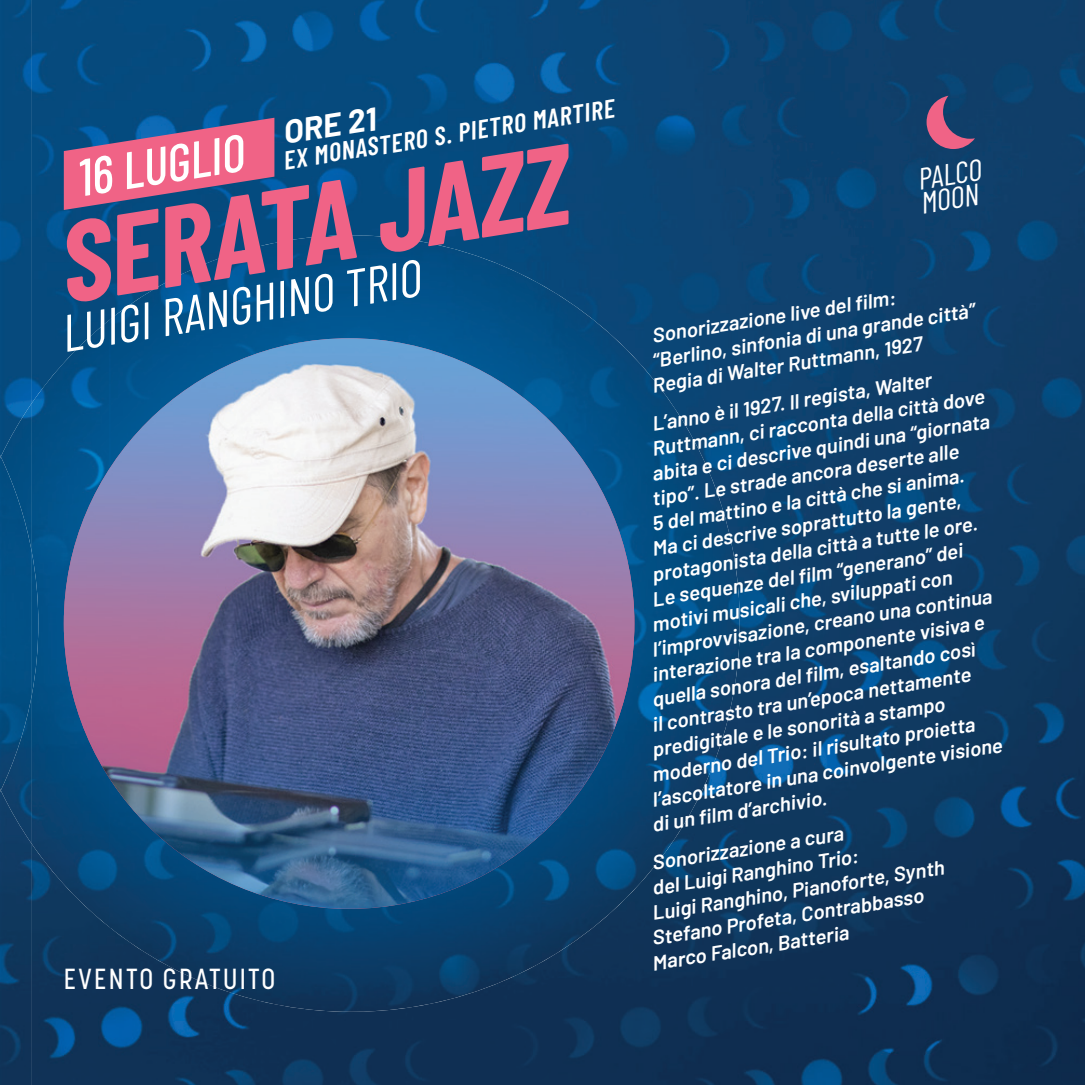
<style>
.page{position:relative;width:1085px;height:1085px;background:#fff}
.page>*{position:absolute;margin:0;border:0;box-sizing:border-box;transform-origin:0 0}
.t1{font:italic 700 113.62px "Barlow Condensed";color:#f06386}
.t2{font:italic 51.98px "Barlow Condensed";color:#fff}
.t3{font:italic 500 51.98px "Barlow Condensed";color:#fff}
.t4{font:italic 30.15px/24.3px "Barlow Condensed";color:#fff}
.t5{font:500 28.8px "Korolev Condensed";letter-spacing:.08em;color:#fff}
.t6{font:italic 600 25.88px "Barlow Condensed";color:#fff}
.t7{font:italic 600 20.25px/24.8px "Barlow";color:#fff}
</style>
<div class="page">
<img style="left:0;top:0;width:1084px;height:1084px">
<img style="left:110px;top:235px;width:551px;height:776px">
<img style="left:32px;top:319px;width:79px;height:609px">
<img style="left:660px;top:389px;width:79px;height:468px">
<img style="left:1px;top:403px;width:31px;height:441px">
<img style="left:0;top:455px;width:32px;height:336px">
<img style="left:32px;top:552px;width:6px;height:142px">
<svg style="left:64px;top:118px;width:210px;height:92px;background:#9b5c87"></svg>
<img style="left:64px;top:338px;width:570px;height:570px;border-radius:285px">
<svg style="left:926px;top:96px;width:48px;height:53px;background:#684d75"></svg>
<p class="t6" style="left:280px;top:142px;width:336px;rotate:-9deg">EX MONASTERO S. PIETRO MARTIRE</p>
<h2 class="t3" style="left:71px;top:142px;width:306px;rotate:-9deg">16 LUGLIO <sup>ORE</sup> <sup>21</sup></h2>
<h1 class="t1" style="left:45px;top:184px;width:515px;rotate:-9deg">SERATA JAZZ</h1>
<h2 class="t2" style="left:55px;top:297px;width:365px;rotate:-9deg">LUIGI RANGHINO TRIO</h2>
<h3 class="t5" style="left:64px;top:962px;width:213px">EVENTO GRATUITO</h3>
<h3 class="t4" style="left:914px;top:165px;width:66px;rotate:-9deg">PALCO<br>MOON</h3>
<p class="t7" style="left:642px;top:323px;width:332px;text-indent:8px;rotate:-9deg">Sonorizzazione live del fi lm: “Berlino, sinfonia di una grande città”<br>Regia di Walter Ruttmann, 1927</p>
<p class="t7" style="left:650px;top:410px;width:284px;rotate:-9deg">L’anno è il 1927. Il regista, Walter</p>
<p class="t7" style="left:650px;top:435px;width:337px;rotate:-9deg">Ruttmann, ci racconta della città dove</p>
<p class="t7" style="left:650px;top:460px;width:342px;rotate:-9deg">abita e ci descrive quindi una “giornata</p>
<p class="t7" style="left:650px;top:485px;width:311px;rotate:-9deg">tipo”. Le strade ancora deserte alle</p>
<p class="t7" style="left:650px;top:510px;width:317px;rotate:-9deg">5 del mattino e la città che si anima.</p>
<p class="t7" style="left:650px;top:535px;width:314px;rotate:-9deg">Ma ci descrive soprattutto la gente,</p>
<p class="t7" style="left:650px;top:560px;width:330px;rotate:-9deg">protagonista della città a tutte le ore.</p>
<p class="t7" style="left:650px;top:585px;width:315px;rotate:-9deg">Le sequenze del fi lm “generano” dei</p>
<p class="t7" style="left:650px;top:610px;width:305px;rotate:-9deg">motivi musicali che, sviluppati con</p>
<p class="t7" style="left:650px;top:635px;width:345px;rotate:-9deg">l’improvvisazione, creano una continua</p>
<p class="t7" style="left:650px;top:660px;width:337px;rotate:-9deg">interazione tra la componente visiva e</p>
<p class="t7" style="left:650px;top:685px;width:328px;rotate:-9deg">quella sonora del fi lm, esaltando così</p>
<p class="t7" style="left:650px;top:710px;width:324px;rotate:-9deg">il contrasto tra un’epoca nettamente</p>
<p class="t7" style="left:650px;top:736px;width:297px;rotate:-9deg">predigitale e le sonorità a stampo</p>
<p class="t7" style="left:650px;top:761px;width:328px;rotate:-9deg">moderno del Trio: il risultato proietta</p>
<p class="t7" style="left:650px;top:786px;width:355px;rotate:-9deg">l’ascoltatore in una coinvolgente visione</p>
<p class="t7" style="left:650px;top:811px;width:178px;rotate:-9deg">di un fi lm d’archivio.</p>
<p class="t7" style="left:650px;top:849px;width:195px;rotate:-9deg">Sonorizzazione a cura</p>
<p class="t7" style="left:650px;top:874px;width:210px;rotate:-9deg">del Luigi Ranghino Trio:</p>
<p class="t7" style="left:650px;top:899px;width:297px;rotate:-9deg">Luigi Ranghino, Pianoforte, Synth</p>
<p class="t7" style="left:650px;top:924px;width:276px;rotate:-9deg">Stefano Profeta, Contrabbasso</p>
<p class="t7" style="left:650px;top:949px;width:200px;rotate:-9deg">Marco Falcon, Batteria</p>
</div>
